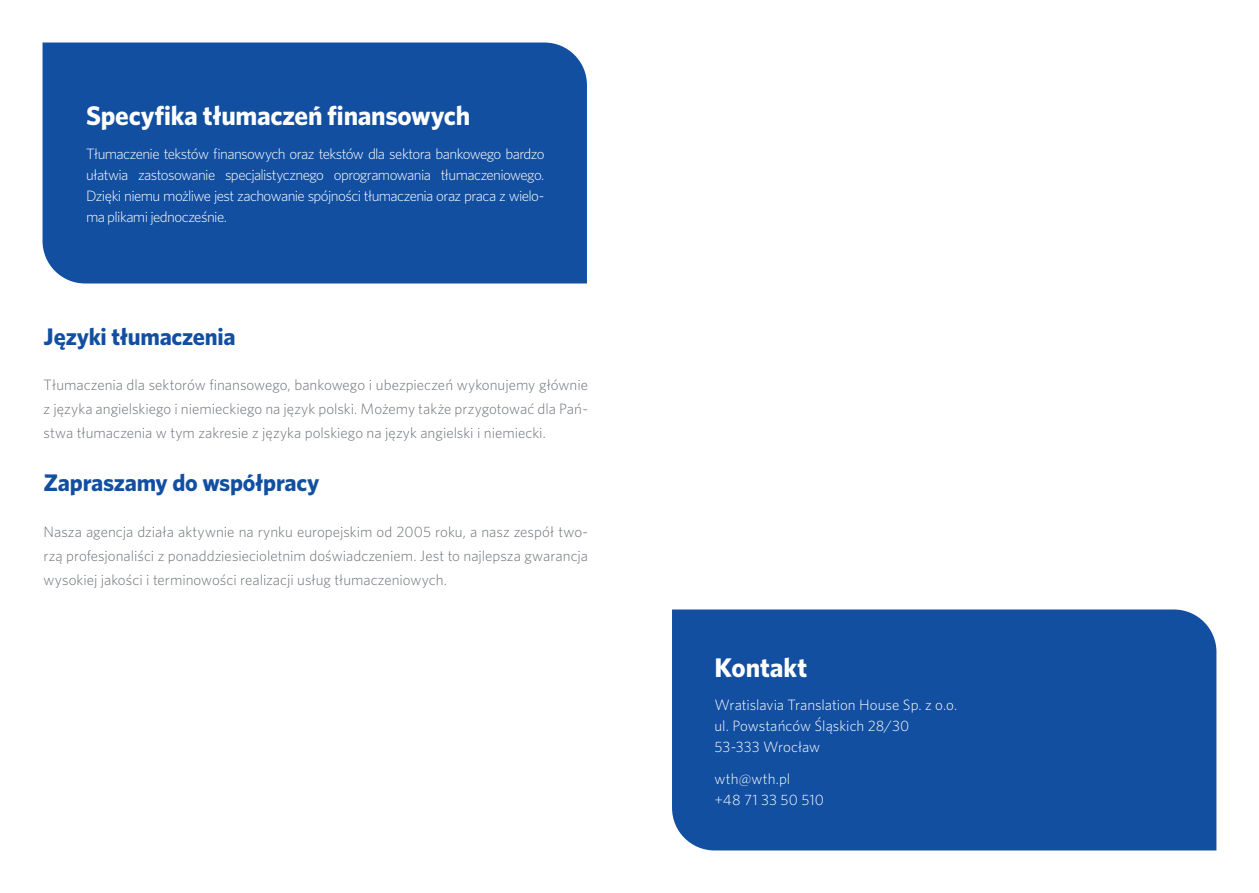
<style>
.page{position:relative;width:1259px;height:893px;background:#fff}
.page>*{position:absolute;margin:0;border:0;box-sizing:border-box;transform-origin:0 0}
.Box_Header_white{font:700 27px "Whitney";letter-spacing:-.01em;color:#fff}
.Header_16pt{font:700 24px "Whitney";letter-spacing:-.01em;color:#124fa0}
.t1{font:300 15px/24px "Whitney";color:#6c7179;text-align:justify}
.Box_Text_white{font:300 15px/21px "Whitney";letter-spacing:-.01em;color:#fff}
</style>
<div class="page">
<div style="left:672px;top:609px;width:544px;height:241px;background:#124fa0"></div>
<div style="left:43px;top:43px;width:544px;height:240px;background:#124fa0"></div>
<p class="Box_Header_white" style="left:86px;top:98px;width:385px">Specyfika tłumaczeń finansowych</p>
<p class="Box_Text_white" style="left:86px;top:143px;width:460px;text-align:justify">Tłumaczenie tekstów finansowych oraz tekstów dla sektora bankowego bardzo ułatwia zastosowanie specjalistycznego oprogramowania tłumaczeniowego.<br>Dzięki niemu możliwe jest zachowanie spójności tłumaczenia oraz praca z wielo&shy;ma plikami jednocześnie.</p>
<p class="Header_16pt" style="left:44px;top:321px;width:193px">Języki tłumaczenia</p>
<p class="t1" style="left:44px;top:373px;width:546px">Tłumaczenia dla sektorów finansowego, bankowego i ubezpieczeń wykonujemy głównie z języka angielskiego i niemieckiego na język polski. Możemy także przygotować dla Pań&shy;stwa tłumaczenia w tym zakresie z języka polskiego na język angielski i niemiecki.</p>
<p class="Header_16pt" style="left:44px;top:467px;width:277px">Zapraszamy do współpracy</p>
<p class="t1" style="left:44px;top:519px;width:546px">Nasza agencja działa aktywnie na rynku europejskim od 2005 roku, a nasz zespół two&shy;rzą profesjonaliści z ponaddziesiecioletnim doświadczeniem. Jest to najlepsza gwarancja wysokiej jakości i terminowości realizacji usług tłumaczeniowych.</p>
<p class="Box_Header_white" style="left:714px;top:649px;width:94px">Kontakt</p>
<p class="Box_Text_white" style="left:714px;top:694px;width:244px">Wratislavia Translation House Sp. z o.o. ul. Powstańców Śląskich 28/30<br>53-333 Wrocław</p>
<p class="Box_Text_white" style="left:714px;top:768px;width:111px">wth@wth.pl<br>+48 71 33 50 510</p>
</div>
